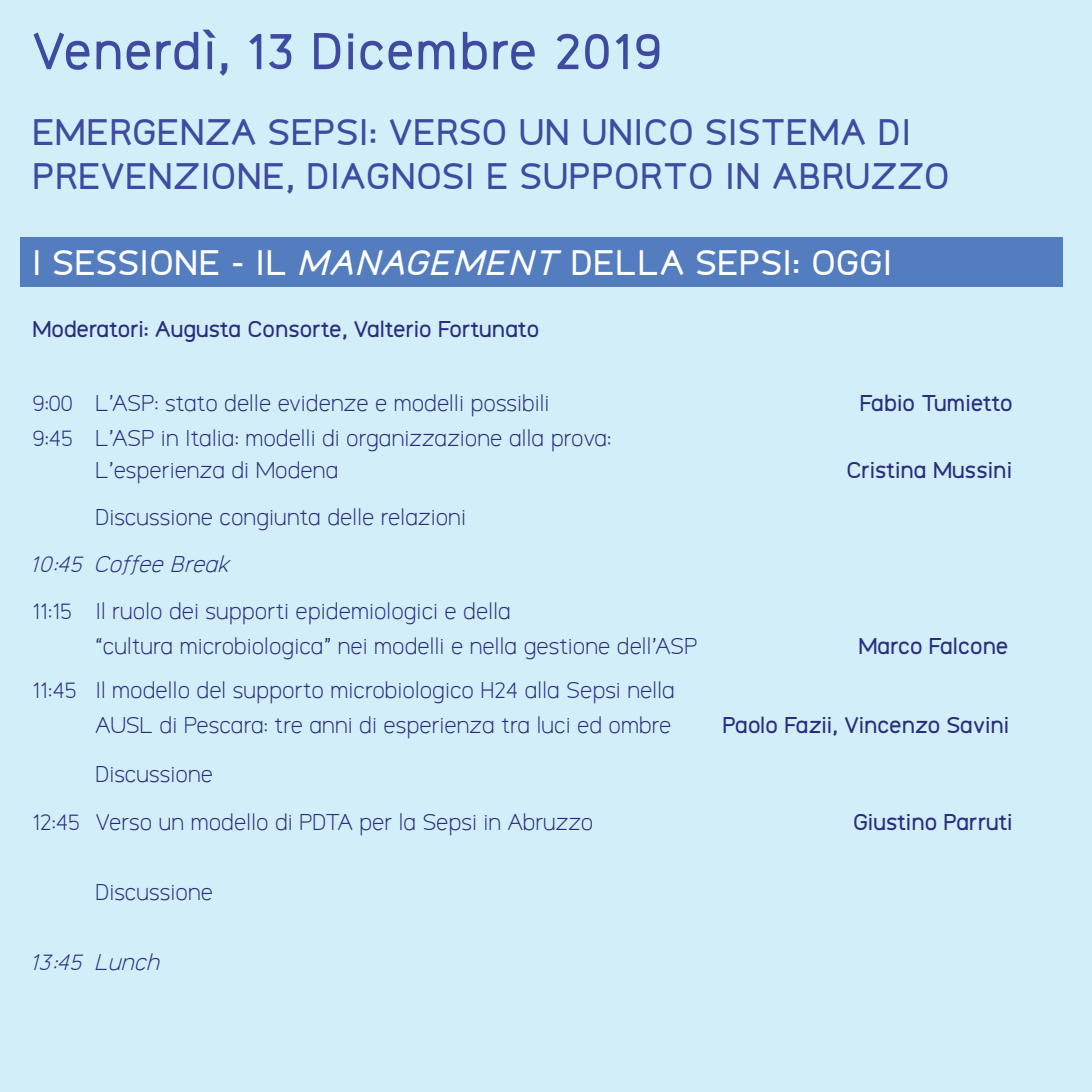
<style>
.page{position:relative;width:1092px;height:1092px;background:#fff}
.page>*{position:absolute;margin:0;border:0;box-sizing:border-box;transform-origin:0 0}
.t1{font:700 51.8px "Logico Sans";letter-spacing:.025em;color:#3e4ba0}
.t2{font:700 36.75px/44.1px "Logico Sans";letter-spacing:.025em;color:#3e4ba0}
.t3{font:700 35.18px "Logico Sans";letter-spacing:.025em;color:#fff}
.t4{font:300 22.75px/35px "Logico Sans";color:#292d7e}
.t5{font:700 22.75px "Logico Sans";color:#292d7e}
.t6{font:italic 300 22.75px "Logico Sans";color:#292d7e}
.s1{font-style:italic;font-size:36.75px}
</style>
<div class="page">
<div style="left:0;top:0;width:1091px;height:1091px;background:#d2eef9"></div>
<div style="left:20px;top:237px;width:1042px;height:50px;background:#537dbf"></div>
<h1 class="t1" style="left:32px;top:21px;width:632px">Venerdì, 13 Dicembre 2019</h1>
<h2 class="t2" style="left:32px;top:110px;width:918px">EMERGENZA SEPSI: VERSO UN UNICO SISTEMA DI<br>PREVENZIONE, DIAGNOSI E SUPPORTO IN ABRUZZO</h2>
<h3 class="t3" style="left:32px;top:242px;width:861px">I SESSIONE - IL <span class="s1">MANAGEMENT</span> DELLA SEPSI: OGGI</h3>
<p class="t5" style="left:32px;top:316px;width:508px">Moderatori: Augusta Consorte, Valterio Fortunato</p>
<p class="t4" style="left:32px;top:386px;width:518px">9:00 L’ASP: stato delle evidenze e modelli possibili</p>
<p class="t5" style="left:859px;top:389px;width:154px">Fabio Tumietto</p>
<p class="t4" style="left:95px;top:423px;width:517px;line-height:31.5px;text-indent:-63px">9:45 L’ASP in Italia: modelli di organizzazione alla prova:<br>L’esperienza di Modena</p>
<p class="t5" style="left:846px;top:456px;width:167px">Cristina Mussini</p>
<p class="t4" style="left:95px;top:500px;width:372px">Discussione congiunta delle relazioni</p>
<p class="t6" style="left:32px;top:552px;width:199px">10:45 Coffee Break</p>
<p class="t4" style="left:95px;top:595px;width:603px;text-indent:-63px">11:15 Il ruolo dei supporti epidemiologici e della<br>“cultura microbiologica” nei modelli e nella gestione dell’ASP</p>
<p class="t4" style="left:32px;top:673px;width:644px;text-align:right">11:45 Il modello del supporto microbiologico H24 alla Sepsi nella<br>AUSL di Pescara: tre anni di esperienza tra luci ed ombre</p>
<p class="t4" style="left:32px;top:751px;width:562px;line-height:47.2px;text-indent:63px">Discussione<br>12:45 Verso un modello di PDTA per la Sepsi in Abruzzo</p>
<p class="t4" style="left:95px;top:874px;width:119px">Discussione</p>
<p class="t6" style="left:32px;top:949px;width:130px">13:45 Lunch</p>
<p class="t5" style="left:858px;top:633px;width:151px">Marco Falcone</p>
<p class="t5" style="left:722px;top:711px;width:288px">Paolo Fazii, Vincenzo Savini</p>
<p class="t5" style="left:853px;top:808px;width:161px">Giustino Parruti</p>
</div>
